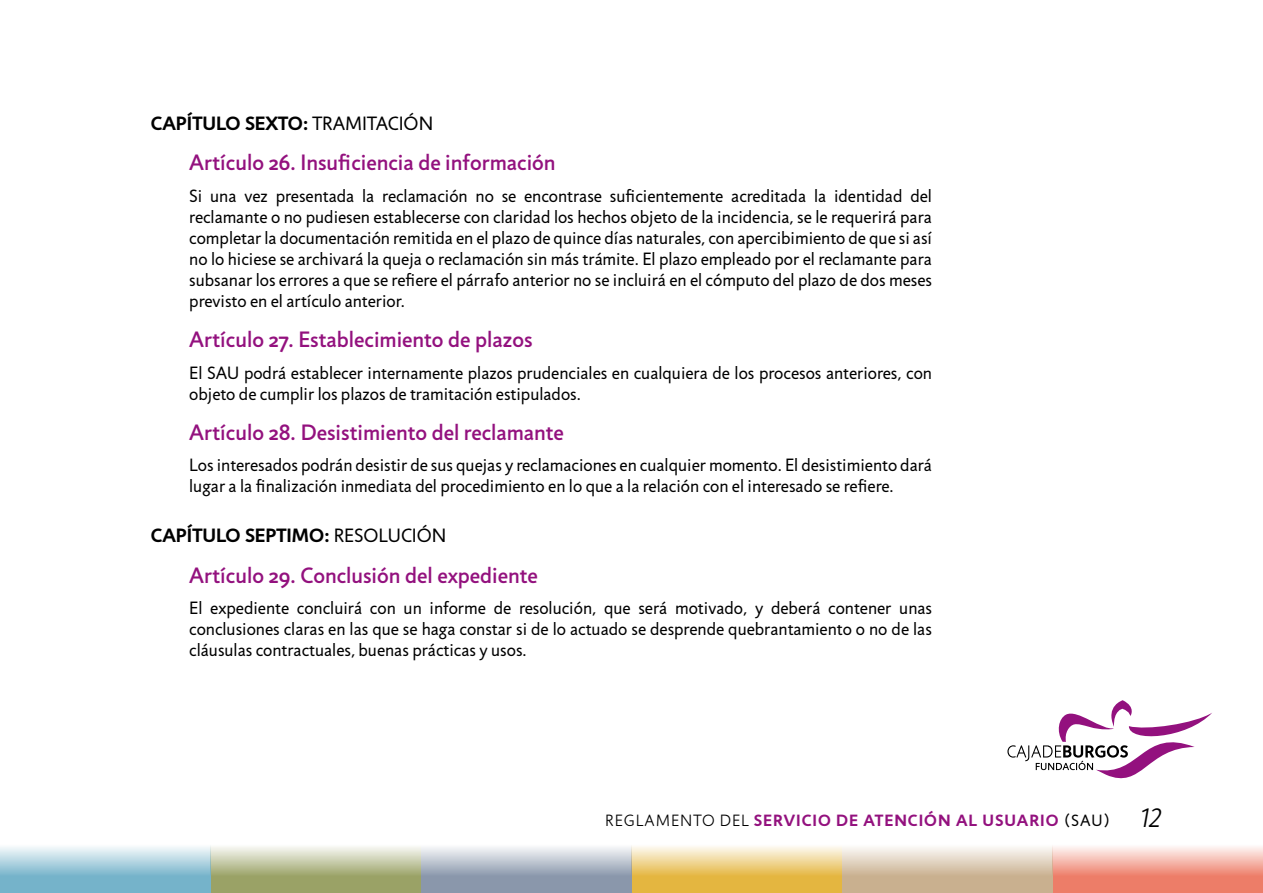
<style>
.page{position:relative;width:1263px;height:893px;background:#fff}
.page>*{position:absolute;margin:0;border:0;box-sizing:border-box;transform-origin:0 0}
.t1{font:500 22.5px "Jigsaw";color:#93117e}
.t2{font:700 19.5px "Jigsaw";color:#000}
.t3{font:18px/21px "Jigsaw";color:#000;text-align:justify}
.t4{font:700 16.5px "Jigsaw";letter-spacing:.06em;color:#93117e}
.s1{font-weight:400}
.s2{font-weight:300;color:#000}
.s3{font-weight:400;color:#000}
.s4{font-weight:300;font-style:italic;font-size:27px;color:#000}
</style>
<div class="page">
<svg style="left:1052px;top:846px;width:211px;height:47px;background:#f2a496"></svg>
<svg style="left:842px;top:847px;width:210px;height:46px;background:#d8c6af"></svg>
<svg style="left:631px;top:846px;width:211px;height:47px;background:#ebcc7a"></svg>
<svg style="left:421px;top:847px;width:210px;height:46px;background:#abb5c3"></svg>
<svg style="left:210px;top:846px;width:211px;height:47px;background:#b8be95"></svg>
<svg style="left:0;top:847px;width:210px;height:46px;background:#9dc9d9"></svg>
<svg style="left:1007px;top:700px;width:205px;height:79px"></svg>
<p class="t2" style="left:151px;top:111px;width:284px">CAPÍTULO SEXTO: <span class="s1">TRAMITACIÓN</span></p>
<p class="t1" style="left:189px;top:149px;width:368px">Artículo 26. Insuficiencia de información</p>
<p class="t3" style="left:189px;top:185px;width:744px">Si una vez presentada la reclamación no se encontrase suficientemente acreditada la identidad del reclamante o no pudiesen establecerse con claridad los hechos objeto de la incidencia, se le requerirá para completar la documentación remitida en el plazo de quince días naturales, con apercibimiento de que si así no lo hiciese se archivará la queja o reclamación sin más trámite. El plazo empleado por el reclamante para subsanar los errores a que se refiere el párrafo anterior no se incluirá en el cómputo del plazo de dos meses previsto en el artículo anterior.</p>
<p class="t1" style="left:189px;top:326px;width:345px">Artículo 27. Establecimiento de plazos</p>
<p class="t3" style="left:189px;top:362px;width:744px">El SAU podrá establecer internamente plazos prudenciales en cualquiera de los procesos anteriores, con objeto de cumplir los plazos de tramitación estipulados.</p>
<p class="t1" style="left:189px;top:419px;width:376px">Artículo 28. Desistimiento del reclamante</p>
<p class="t3" style="left:189px;top:455px;width:744px">Los interesados podrán desistir de sus quejas y reclamaciones en cualquier momento. El desistimiento dará lugar a la finalización inmediata del procedimiento en lo que a la relación con el interesado se refiere.</p>
<p class="t2" style="left:151px;top:524px;width:297px">CAPÍTULO SEPTIMO: <span class="s1">RESOLUCIÓN</span></p>
<p class="t1" style="left:189px;top:562px;width:350px">Artículo 29. Conclusión del expediente</p>
<p class="t3" style="left:189px;top:598px;width:744px">El expediente concluirá con un informe de resolución, que será motivado, y deberá contener unas conclusiones claras en las que se haga constar si de lo actuado se desprende quebrantamiento o no de las cláusulas contractuales, buenas prácticas y usos.</p>
<p class="t4" style="left:605px;top:811px;width:558px"><span class="s2">REGLAMENTO DEL</span> SERVICIO DE ATENCIÓN AL USUARIO <span class="s3">(SAU)</span> <span class="s4">12</span></p>
</div>
